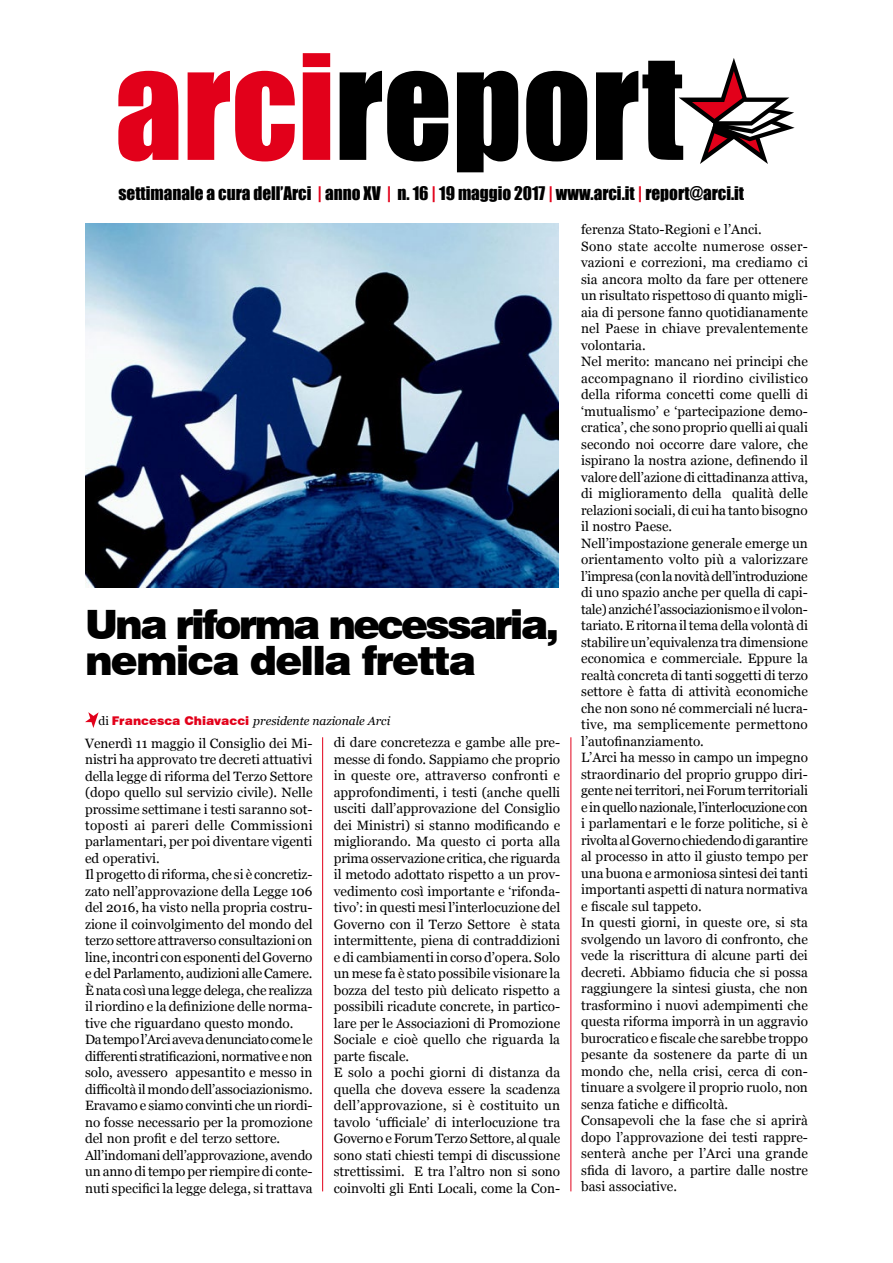
<style>
.page{position:relative;width:893px;height:1263px;background:#fff}
.page>*{position:absolute;margin:0;border:0;box-sizing:border-box;transform-origin:0 0}
.t1{font:135px "Impact";color:#000}
.t2{font:900 40.5px/36px "Swiss 721 BT";letter-spacing:-.07em;color:#000}
.t3{font:17.25px "Impact";color:#000}
.t4{font:13.5px/16.5px "Georgia";color:#000}
.t5{font:italic 12px "Georgia";color:#000}
.s1{color:#e2001a}
.s2{font-style:normal}
.s3{font-family:"Swiss 721 BT";font-weight:900;font-style:normal;color:#e2001a}
</style>
<div class="page">
<svg style="left:679px;top:58px;width:116px;height:106px"></svg>
<svg style="left:85px;top:712px;width:14px;height:16px"></svg>
<img style="left:85px;top:224px;width:473px;height:364px">
<hr style="left:322px;top:737px;width:1px;height:454px;background:#e2001a">
<hr style="left:570px;top:737px;width:1px;height:454px;background:#e2001a">
<h1 class="t1" style="left:115px;top:2px;width:570px"><span class="s1">arci</span>report</h1>
<p class="t3" style="left:118px;top:179px;width:627px">settimanale a cura dell’Arci <span class="s1">|</span> anno XV <span class="s1">|</span> n. 16 <span class="s1">|</span> 19 maggio 2017 <span class="s1">|</span> www.arci.it <span class="s1">|</span> report@arci.it</p>
<p class="t4" style="left:581px;top:222px;width:228px">ferenza Stato-Regioni e l’Anci.<br>Sono state accolte numerose osser&shy;vazioni e correzioni, ma crediamo ci sia ancora molto da fare per ottenere un risultato rispettoso di quanto migli&shy;aia di persone fanno quotidianamente nel Paese in chiave prevalentemente volontaria.<br>Nel merito: mancano nei principi che accompagnano il riordino civilistico della riforma concetti come quelli di ‘mutualismo’ e ‘partecipazione demo&shy;cratica’, che sono proprio quelli ai quali secondo noi occorre dare valore, che ispirano la nostra azione, definendo il valore dell’azione di cittadinanza attiva, di miglioramento della qualità delle relazioni sociali, di cui ha tanto bisogno il nostro Paese.<br>Nell’impostazione generale emerge un orientamento volto più a valorizzare l’impresa (con la novità dell’introduzione di uno spazio anche per quella di capi&shy;tale) anziché l’associazionismo e il volon&shy;tariato. E ritorna il tema della volontà di stabilire un’equivalenza tra dimensione economica e commerciale. Eppure la realtà concreta di tanti soggetti di terzo settore è fatta di attività economiche che non sono né commerciali né lucra&shy;tive, ma semplicemente permettono l’autofinanziamento.<br>L’Arci ha messo in campo un impegno straordinario del proprio gruppo diri&shy;gente nei territori, nei Forum territoriali e in quello nazionale, l’interlocuzione con i parlamentari e le forze politiche, si è rivolta al Governo chiedendo di garantire al processo in atto il giusto tempo per una buona e armoniosa sintesi dei tanti importanti aspetti di natura normativa e fiscale sul tappeto.<br>In questi giorni, in queste ore, si sta svolgendo un lavoro di confronto, che vede la riscrittura di alcune parti dei decreti. Abbiamo fiducia che si possa raggiungere la sintesi giusta, che non trasformino i nuovi adempimenti che questa riforma imporrà in un aggravio burocratico e fiscale che sarebbe troppo pesante da sostenere da parte di un mondo che, nella crisi, cerca di con&shy;tinuare a svolgere il proprio ruolo, non senza fatiche e difficoltà.<br>Consapevoli che la fase che si aprirà dopo l’approvazione dei testi rappre&shy;senterà anche per l’Arci una grande sfida di lavoro, a partire dalle nostre basi associative.</p>
<h2 class="t2" style="left:85px;top:606px;width:476px">Una riforma necessaria, nemica della fretta</h2>
<p class="t5" style="left:99px;top:713px;width:293px"><span class="s2">di</span> <span class="s3">Francesca Chiavacci</span> presidente nazionale Arci</p>
<p class="t4" style="left:85px;top:735px;width:229px">Venerdì 11 maggio il Consiglio dei Mi&shy;nistri ha approvato tre decreti attuativi della legge di riforma del Terzo Settore (dopo quello sul servizio civile). Nelle prossime settimane i testi saranno sot&shy;toposti ai pareri delle Commissioni parlamentari, per poi diventare vigenti ed operativi.<br>Il progetto di riforma, che si è concretiz&shy;zato nell’approvazione della Legge 106 del 2016, ha visto nella propria costru&shy;zione il coinvolgimento del mondo del terzo settore attraverso consultazioni on line, incontri con esponenti del Governo e del Parlamento, audizioni alle Camere.<br>È nata così una legge delega, che realizza il riordino e la definizione delle norma&shy;tive che riguardano questo mondo.<br>Da tempo l’Arci aveva denunciato come le differenti stratificazioni, normative e non solo, avessero appesantito e messo in difficoltà il mondo dell’associazionismo.<br>Eravamo e siamo convinti che un riordi&shy;no fosse necessario per la promozione del non profit e del terzo settore.<br>All’indomani dell’approvazione, avendo un anno di tempo per riempire di conte&shy;nuti specifici la legge delega, si trattava</p>
<p class="t4" style="left:334px;top:735px;width:228px">di dare concretezza e gambe alle pre&shy;messe di fondo. Sappiamo che proprio in queste ore, attraverso confronti e approfondimenti, i testi (anche quelli usciti dall’approvazione del Consiglio dei Ministri) si stanno modificando e migliorando. Ma questo ci porta alla prima osservazione critica, che riguarda il metodo adottato rispetto a un prov&shy;vedimento così importante e ‘rifonda&shy;tivo’: in questi mesi l’interlocuzione del Governo con il Terzo Settore è stata intermittente, piena di contraddizioni e di cambiamenti in corso d’opera. Solo un mese fa è stato possibile visionare la bozza del testo più delicato rispetto a possibili ricadute concrete, in partico&shy;lare per le Associazioni di Promozione Sociale e cioè quello che riguarda la parte fiscale.<br>E solo a pochi giorni di distanza da quella che doveva essere la scadenza dell’approvazione, si è costituito un tavolo ‘ufficiale’ di interlocuzione tra Governo e Forum Terzo Settore, al quale sono stati chiesti tempi di discussione strettissimi. E tra l’altro non si sono coinvolti gli Enti Locali, come la Con-</p>
</div>
